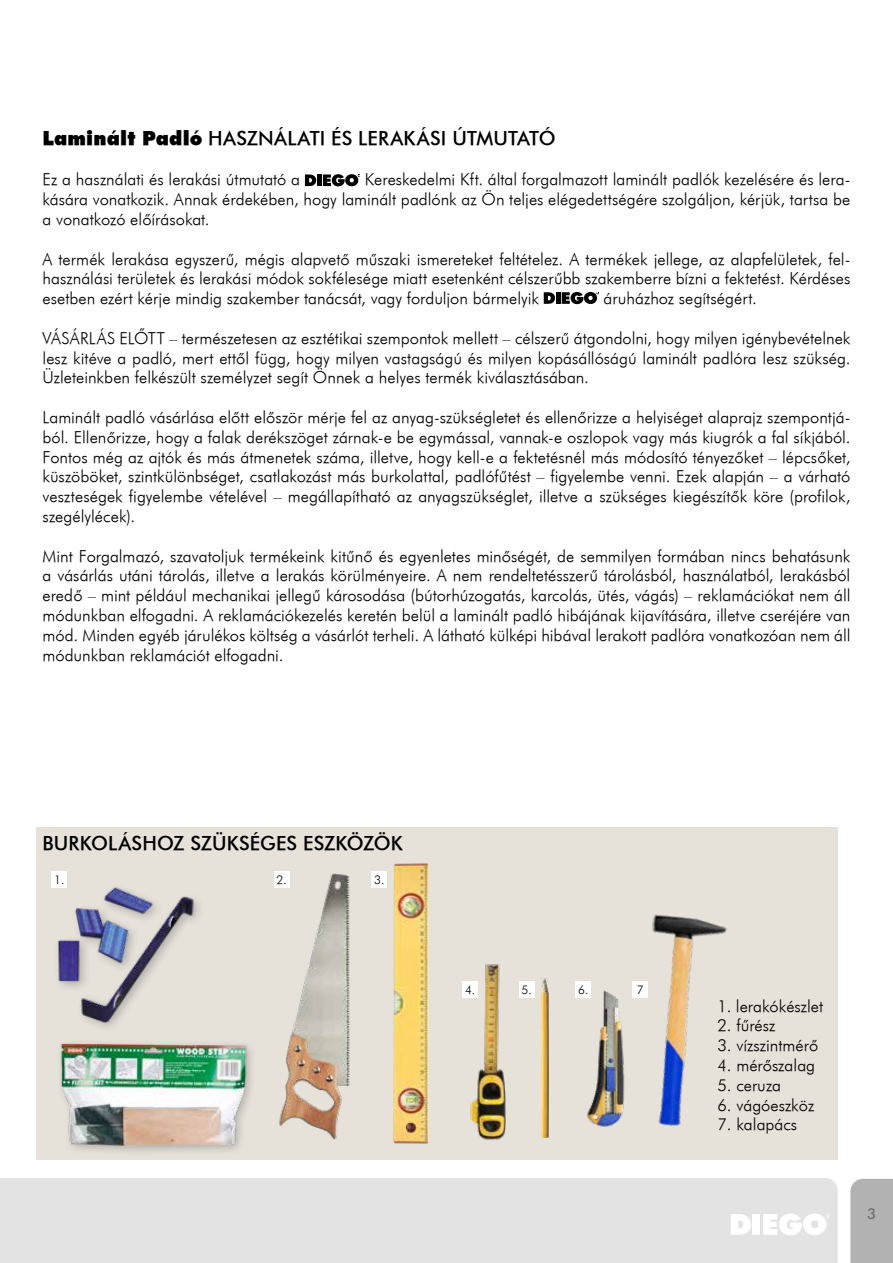
<style>
.page{position:relative;width:893px;height:1263px;background:#fff}
.page>*{position:absolute;margin:0;border:0;box-sizing:border-box;transform-origin:0 0}
.t1{font:19.5px "Futura Md CE Medium";letter-spacing:.005em;color:#000}
.t2{font:16.5px/19.8px "Futura Lt CE Light";color:#000;text-align:justify}
.t3{font:15px "Futura Md CE Medium";color:#706f6f}
.t4{font:12px "Futura Lt CE Light";color:#000}
.s1{font-family:"Futura X Blk CE Extra";font-weight:900}
</style>
<div class="page">
<div style="left:0;top:1178px;width:838px;height:85px;background:#e3e3e3"></div>
<div style="left:850px;top:1179px;width:43px;height:84px;background:#b3b2b2"></div>
<svg style="left:731px;top:1214px;width:20px;height:21px"></svg>
<div style="left:752px;top:1214px;width:8px;height:21px;background:#fff"></div>
<svg style="left:763px;top:1213px;width:67px;height:22px"></svg>
<svg style="left:305px;top:174px;width:11px;height:12px"></svg>
<hr style="left:317px;top:174px;width:4px;height:12px;background:#000">
<svg style="left:323px;top:174px;width:37px;height:12px"></svg>
<svg style="left:544px;top:292px;width:11px;height:12px"></svg>
<hr style="left:556px;top:292px;width:4px;height:12px;background:#000">
<svg style="left:562px;top:292px;width:37px;height:12px"></svg>
<div style="left:37px;top:827px;width:801px;height:333px;background:#e6e2da"></div>
<img style="left:51px;top:871px;width:146px;height:156px">
<img style="left:60px;top:1043px;width:192px;height:109px">
<img style="left:394px;top:863px;width:34px;height:281px">
<img style="left:274px;top:871px;width:76px;height:269px">
<img style="left:652px;top:914px;width:75px;height:212px">
<img style="left:470px;top:964px;width:36px;height:177px">
<img style="left:587px;top:990px;width:38px;height:137px">
<img style="left:541px;top:978px;width:7px;height:160px">
<div style="left:52px;top:871px;width:15px;height:16px;background:#fff"></div>
<div style="left:274px;top:871px;width:15px;height:16px;background:#fff"></div>
<div style="left:372px;top:871px;width:15px;height:16px;background:#fff"></div>
<div style="left:463px;top:981px;width:15px;height:17px;background:#fff"></div>
<div style="left:519px;top:981px;width:15px;height:17px;background:#fff"></div>
<div style="left:576px;top:981px;width:15px;height:17px;background:#fff"></div>
<div style="left:633px;top:981px;width:15px;height:17px;background:#fff"></div>
<p class="t1" style="left:43px;top:126px;width:515px"><span class="s1">Laminált Padló</span> HASZNÁLATI ÉS LERAKÁSI ÚTMUTATÓ</p>
<p class="t2" style="left:43px;top:170px;width:259px">Ez a használati és lerakási útmutató a</p>
<p class="t2" style="left:43px;top:170px;width:809px;text-indent:322px">Kereskedelmi Kft. által forgalmazott laminált padlók kezelésére és lera&shy;kására vonatkozik. Annak érdekében, hogy laminált padlónk az Ön teljes elégedettségére szolgáljon, kérjük, tartsa be a vonatkozó előírásokat.</p>
<p class="t2" style="left:43px;top:249px;width:809px">A termék lerakása egyszerű, mégis alapvető műszaki ismereteket feltételez. A termékek jellege, az alapfelületek, fel&shy;használási területek és lerakási módok sokfélesége miatt esetenként célszerűbb szakemberre bízni a fektetést. Kérdéses esetben ezért kérje mindig szakember tanácsát, vagy forduljon bármelyik</p>
<p class="t2" style="left:604px;top:288px;width:155px">áruházhoz segítségért.</p>
<p class="t2" style="left:43px;top:328px;width:809px">VÁSÁRLÁS ELŐTT – természetesen az esztétikai szempontok mellett – célszerű átgondolni, hogy milyen igénybevételnek lesz kitéve a padló, mert ettől függ, hogy milyen vastagságú és milyen kopásállóságú laminált padlóra lesz szükség.<br>Üzleteinkben felkészült személyzet segít Önnek a helyes termék kiválasztásában.</p>
<p class="t2" style="left:43px;top:407px;width:809px">Laminált padló vásárlása előtt először mérje fel az anyag-szükségletet és ellenőrizze a helyiséget alaprajz szempontjá&shy;ból. Ellenőrizze, hogy a falak derékszöget zárnak-e be egymással, vannak-e oszlopok vagy más kiugrók a fal síkjából.<br>Fontos még az ajtók és más átmenetek száma, illetve, hogy kell-e a fektetésnél más módosító tényezőket – lépcsőket, küszöböket, szintkülönbséget, csatlakozást más burkolattal, padlófűtést – figyelembe venni. Ezek alapján – a várható veszteségek figyelembe vételével – megállapítható az anyagszükséglet, illetve a szükséges kiegészítők köre (profilok, szegélylécek).</p>
<p class="t2" style="left:43px;top:546px;width:809px">Mint Forgalmazó, szavatoljuk termékeink kitűnő és egyenletes minőségét, de semmilyen formában nincs behatásunk a vásárlás utáni tárolás, illetve a lerakás körülményeire. A nem rendeltetésszerű tárolásból, használatból, lerakásból eredő – mint például mechanikai jellegű károsodása (bútorhúzogatás, karcolás, ütés, vágás) – reklamációkat nem áll módunkban elfogadni. A reklamációkezelés keretén belül a laminált padló hibájának kijavítására, illetve cseréjére van mód. Minden egyéb járulékos költség a vásárlót terheli. A látható külképi hibával lerakott padlóra vonatkozóan nem áll módunkban reklamációt elfogadni.</p>
<p class="t1" style="left:42px;top:832px;width:362px">BURKOLÁSHOZ SZÜKSÉGES ESZKÖZÖK</p>
<p class="t4" style="left:54px;top:872px;width:12px">1.</p>
<p class="t4" style="left:276px;top:872px;width:12px">2.</p>
<p class="t4" style="left:374px;top:872px;width:12px">3.</p>
<p class="t4" style="left:465px;top:982px;width:12px">4.</p>
<p class="t4" style="left:521px;top:982px;width:12px">5.</p>
<p class="t4" style="left:578px;top:982px;width:12px">6.</p>
<p class="t4" style="left:637px;top:982px;width:8px">7</p>
<p class="t2" style="left:717px;top:996px;width:107px">1. lerakókészlet</p>
<p class="t2" style="left:717px;top:1016px;width:59px">2. fűrész</p>
<p class="t2" style="left:717px;top:1035px;width:102px">3. vízszintmérő</p>
<p class="t2" style="left:717px;top:1055px;width:99px">4. mérőszalag</p>
<p class="t2" style="left:717px;top:1075px;width:65px">5. ceruza</p>
<p class="t2" style="left:717px;top:1095px;width:98px">6. vágóeszköz</p>
<p class="t2" style="left:717px;top:1115px;width:81px">7. kalapács</p>
<p class="t3" style="left:867px;top:1204px;width:11px">3</p>
</div>
